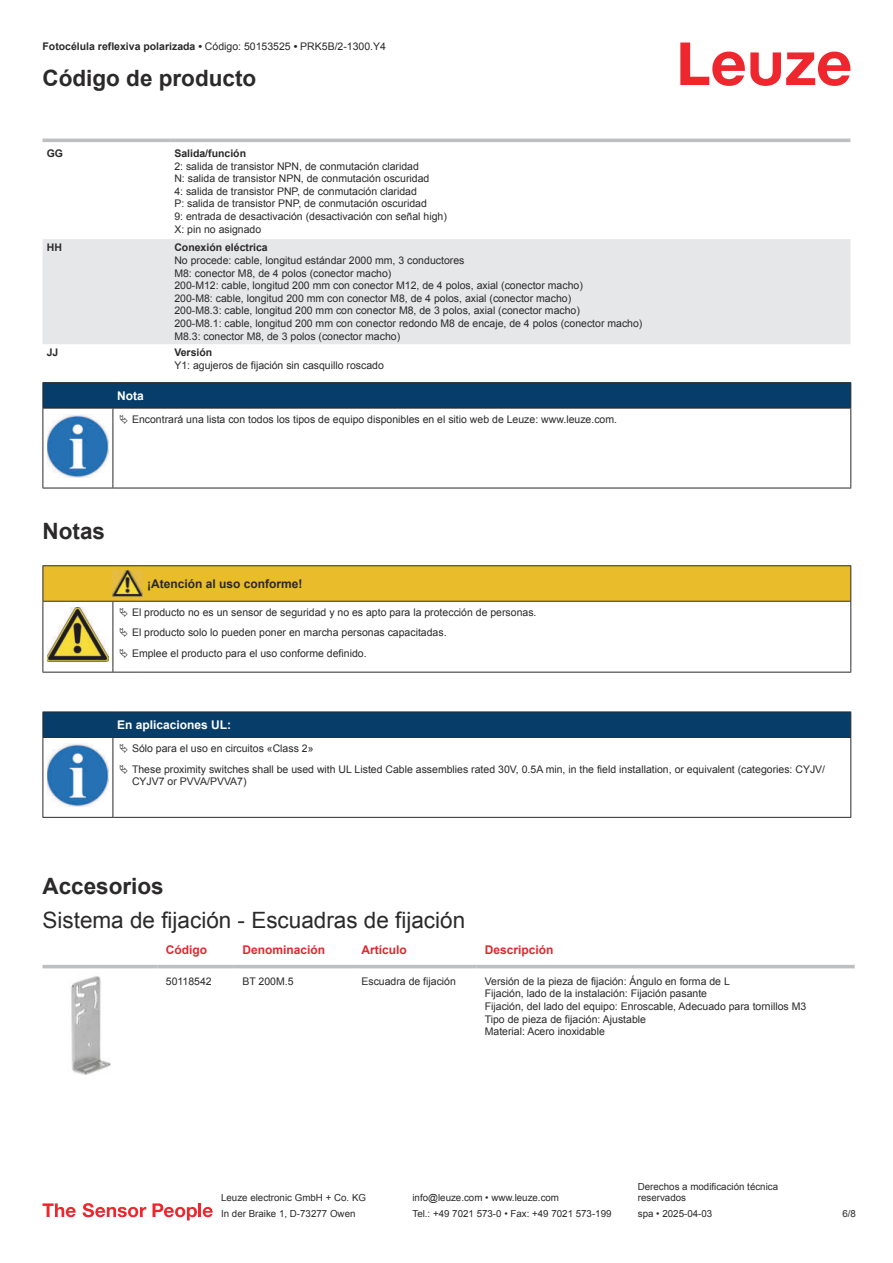
<style>
.page{position:relative;width:893px;height:1263px;background:#fff}
.page>*{position:absolute;margin:0;border:0;box-sizing:border-box;transform-origin:0 0}
.t1{font:22.5px "Arial";color:#2b292a}
.t2{font:700 22.5px "Arial";color:#2b292a}
.t3{font:700 12px "Arial";color:#db2a30}
.t4{font:700 12px "Arial";color:#2b292a}
.t5{font:700 12px "Arial";color:#fff}
.t6{font:10.5px/12.6px "Arial";color:#2b292a}
.t7{font:700 10.5px "Arial";color:#2b292a}
.t8{font:9.75px/11.7px "Arial";color:#2b292a}
.s1{font-weight:400}
</style>
<div class="page">
<svg style="left:680px;top:43px;width:170px;height:43px"></svg>
<div style="left:43px;top:239px;width:807px;height:105px;background:#e6e7e9"></div>
<hr style="left:43px;top:139px;width:127px;height:3px;background:#bdbfc1">
<hr style="left:170px;top:139px;width:680px;height:3px;background:#bdbfc1">
<svg style="left:43px;top:964px;width:812px;height:5px;fill:#efeff0"></svg>
<hr style="left:43px;top:965px;width:114px;height:3px;background:#bdbfc1">
<hr style="left:157px;top:965px;width:77px;height:3px;background:#bdbfc1">
<hr style="left:234px;top:965px;width:119px;height:3px;background:#bdbfc1">
<hr style="left:353px;top:965px;width:123px;height:3px;background:#bdbfc1">
<hr style="left:476px;top:965px;width:379px;height:3px;background:#bdbfc1">
<img style="left:71px;top:976px;width:40px;height:99px">
<svg style="left:43px;top:1203px;width:33px;height:14px"></svg>
<svg style="left:83px;top:1203px;width:63px;height:14px"></svg>
<svg style="left:153px;top:1203px;width:44px;height:17px"></svg>
<hr style="left:198px;top:1203px;width:3px;height:14px;background:#ed272d">
<svg style="left:203px;top:1207px;width:10px;height:10px"></svg>
<svg style="left:44px;top:409px;width:806px;height:79px"></svg>
<hr style="left:43px;top:382px;width:70px;height:1px;background:#2b292a">
<hr style="left:43px;top:408px;width:70px;height:1px;background:#2b292a">
<hr style="left:113px;top:382px;width:738px;height:1px;background:#2b292a">
<div style="left:43px;top:383px;width:808px;height:25px;background:#063d69"></div>
<hr style="left:113px;top:408px;width:738px;height:1px;background:#2b292a">
<hr style="left:43px;top:408px;width:1px;height:75px;background:#2b292a">
<hr style="left:113px;top:408px;width:1px;height:75px;background:#2b292a">
<hr style="left:850px;top:408px;width:1px;height:75px;background:#2b292a">
<hr style="left:43px;top:488px;width:70px;height:1px;background:#2b292a">
<hr style="left:113px;top:488px;width:738px;height:1px;background:#2b292a">
<img style="left:47px;top:414px;width:61px;height:63px">
<div style="left:115px;top:409px;width:734px;height:20px;background:#fff"></div>
<hr style="left:43px;top:565px;width:70px;height:1px;background:#2b292a">
<hr style="left:113px;top:565px;width:30px;height:1px;background:#2b292a">
<hr style="left:143px;top:565px;width:708px;height:1px;background:#2b292a">
<hr style="left:43px;top:672px;width:70px;height:1px;background:#2b292a">
<hr style="left:113px;top:672px;width:30px;height:1px;background:#2b292a">
<hr style="left:143px;top:672px;width:708px;height:1px;background:#2b292a">
<svg style="left:44px;top:791px;width:806px;height:26px"></svg>
<hr style="left:43px;top:711px;width:70px;height:1px;background:#2b292a">
<hr style="left:113px;top:711px;width:738px;height:1px;background:#2b292a">
<hr style="left:43px;top:738px;width:1px;height:75px;background:#2b292a">
<hr style="left:113px;top:738px;width:1px;height:75px;background:#2b292a">
<hr style="left:850px;top:738px;width:1px;height:75px;background:#2b292a">
<hr style="left:43px;top:817px;width:70px;height:1px;background:#2b292a">
<hr style="left:113px;top:817px;width:738px;height:1px;background:#2b292a">
<img style="left:47px;top:791px;width:61px;height:16px">
<svg style="left:43px;top:566px;width:808px;height:106px"></svg>
<svg style="left:43px;top:712px;width:808px;height:79px"></svg>
<p class="t7" style="left:43px;top:43px;width:345px">Fotocélula reflexiva polarizada • <span class="s1">Código: 50153525</span> • <span class="s1">PRK5B/2-1300.Y4</span></p>
<h1 class="t2" style="left:43px;top:70px;width:215px">Código de producto</h1>
<p class="t7" style="left:47px;top:149px;width:18px">GG</p>
<p class="t7" style="left:174px;top:149px;width:73px">Salida/función</p>
<p class="t6" style="left:174px;top:161px;width:274px">2: salida de transistor NPN, de conmutación claridad<br>N: salida de transistor NPN, de conmutación oscuridad<br>4: salida de transistor PNP, de conmutación claridad<br>P: salida de transistor PNP, de conmutación oscuridad<br>9: entrada de desactivación (desactivación con señal high)<br>X: pin no asignado</p>
<p class="t7" style="left:47px;top:244px;width:17px">HH</p>
<p class="t7" style="left:174px;top:244px;width:95px">Conexión eléctrica</p>
<p class="t6" style="left:174px;top:255px;width:470px">No procede: cable, longitud estándar 2000 mm, 3 conductores<br>M8: conector M8, de 4 polos (conector macho)<br>200-M12: cable, longitud 200 mm con conector M12, de 4 polos, axial (conector macho)<br>200-M8: cable, longitud 200 mm con conector M8, de 4 polos, axial (conector macho)<br>200-M8.3: cable, longitud 200 mm con conector M8, de 3 polos, axial (conector macho)<br>200-M8.1: cable, longitud 200 mm con conector redondo M8 de encaje, de 4 polos (conector macho)<br>M8.3: conector M8, de 3 polos (conector macho)</p>
<p class="t7" style="left:47px;top:349px;width:13px">JJ</p>
<p class="t7" style="left:174px;top:349px;width:39px">Versión</p>
<p class="t6" style="left:174px;top:360px;width:211px">Y1: agujeros de fijación sin casquillo roscado</p>
<p class="t5" style="left:117px;top:391px;width:28px">Nota</p>
<p class="t6" style="left:132px;top:414px;width:487px">Encontrará una lista con todos los tipos de equipo disponibles en el sitio web de Leuze: www.leuze.com.</p>
<h1 class="t2" style="left:43px;top:523px;width:64px">Notas</h1>
<p class="t4" style="left:147px;top:579px;width:157px">¡Atención al uso conforme!</p>
<p class="t6" style="left:132px;top:603px;width:406px;line-height:20.2px">El producto no es un sensor de seguridad y no es apto para la protección de personas.<br>El producto solo lo pueden poner en marcha personas capacitadas.<br>Emplee el producto para el uso conforme definido.</p>
<p class="t5" style="left:117px;top:720px;width:116px">En aplicaciones UL:</p>
<p class="t6" style="left:132px;top:739px;width:695px;line-height:20.2px">Sólo para el uso en circuitos «Class 2»<br>These proximity switches shall be used with UL Listed Cable assemblies rated 30V, 0.5A min, in the field installation, or equivalent (categories: CYJV/</p>
<p class="t6" style="left:132px;top:776px;width:116px">CYJV7 or PVVA/PVVA7)</p>
<h1 class="t2" style="left:43px;top:878px;width:123px">Accesorios</h1>
<h1 class="t1" style="left:43px;top:911px;width:424px">Sistema de fijación - Escuadras de fijación</h1>
<p class="t3" style="left:166px;top:945px;width:43px">Código</p>
<p class="t3" style="left:242px;top:945px;width:84px">Denominación</p>
<p class="t3" style="left:361px;top:945px;width:47px">Artículo</p>
<p class="t3" style="left:485px;top:945px;width:70px">Descripción</p>
<p class="t6" style="left:166px;top:976px;width:47px">50118542</p>
<p class="t6" style="left:242px;top:976px;width:53px">BT 200M.5</p>
<p class="t6" style="left:361px;top:976px;width:96px">Escuadra de fijación</p>
<p class="t6" style="left:485px;top:976px;width:323px">Versión de la pieza de fijación: Ángulo en forma de L<br>Fijación, lado de la instalación: Fijación pasante<br>Fijación, del lado del equipo: Enroscable, Adecuado para tornillos M3<br>Tipo de pieza de fijación: Ajustable<br>Material: Acero inoxidable</p>
<p class="t8" style="left:221px;top:1193px;width:146px">Leuze electronic GmbH + Co. KG</p>
<p class="t8" style="left:412px;top:1193px;width:148px">info@leuze.com • www.leuze.com</p>
<p class="t8" style="left:638px;top:1181px;width:142px">Derechos a modificación técnica reservados</p>
<p class="t8" style="left:221px;top:1209px;width:136px">In der Braike 1, D-73277 Owen</p>
<p class="t8" style="left:412px;top:1209px;width:201px">Tel.: +49 7021 573-0 • Fax: +49 7021 573-199</p>
<p class="t8" style="left:638px;top:1209px;width:76px">spa • 2025-04-03</p>
<p class="t8" style="left:842px;top:1209px;width:15px">6 /8</p>
</div>
